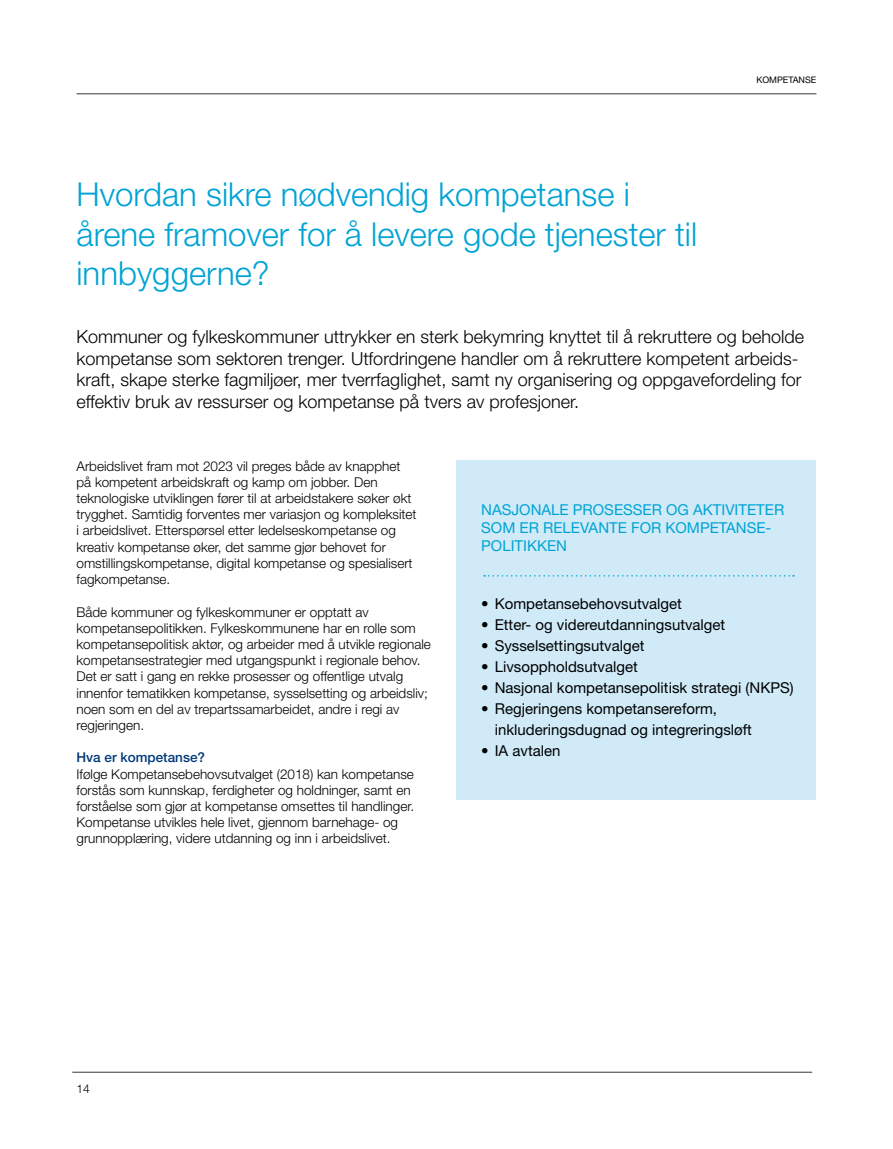
<style>
.page{position:relative;width:893px;height:1149px;background:#fff}
.page>*{position:absolute;margin:0;border:0;box-sizing:border-box;transform-origin:0 0}
.t1{font:300 33px/39.6px "Helvetica Neue";color:#00a3d4}
.t2{font:300 18px/21.6px "Helvetica Neue";color:#000}
.t3{font:15px/21px "Helvetica Neue";color:#000}
.t4{font:15px/18px "Helvetica Neue";color:#00a3d4}
.t5{font:300 13.5px/16.2px "Helvetica Neue";color:#000}
.t6{font:500 13.5px "Helvetica Neue";color:#00397a}
.t7{font:300 12px "Helvetica Neue";color:#000}
.t8{font:9px "Helvetica Neue";color:#000}
</style>
<div class="page">
<hr style="left:72px;top:1071px;width:740px;height:1px;background:#000">
<hr style="left:77px;top:93px;width:739px;height:1px;background:#000">
<div style="left:456px;top:460px;width:360px;height:339px;background:#d0eaf8"></div>
<svg style="left:484px;top:575px;width:310px;height:1px"></svg>
<p class="t8" style="left:756px;top:74px;width:62px">KOMPETANSE</p>
<h1 class="t1" style="left:77px;top:174px;width:622px">Hvordan sikre nødvendig kompetanse i årene framover for å levere gode tjenester til innbyggerne?</h1>
<p class="t2" style="left:77px;top:325px;width:729px">Kommuner og fylkeskommuner uttrykker en sterk bekymring knyttet til å rekruttere og beholde kompetanse som sektoren trenger. Utfordringene handler om å rekruttere kompetent arbeids&shy;kraft, skape sterke fagmiljøer, mer tverrfaglighet, samt ny organisering og oppgavefordeling for effektiv bruk av ressurser og kompetanse på tvers av profesjoner.</p>
<p class="t5" style="left:77px;top:457px;width:342px">Arbeidslivet fram mot 2023 vil preges både av knapphet på kompetent arbeidskraft og kamp om jobber. Den teknologiske utviklingen fører til at arbeidstakere søker økt trygghet. Samtidig forventes mer variasjon og kompleksitet i arbeidslivet. Etterspørsel etter ledelseskompetanse og kreativ kompetanse øker, det samme gjør behovet for omstillingskompetanse, digital kompetanse og spesialisert fagkompetanse.</p>
<p class="t5" style="left:77px;top:603px;width:356px">Både kommuner og fylkeskommuner er opptatt av kompetansepolitikken. Fylkeskommunene har en rolle som kompetansepolitisk aktør, og arbeider med å utvikle regionale kompetansestrategier med utgangspunkt i regionale behov.<br>Det er satt i gang en rekke prosesser og offentlige utvalg innenfor tematikken kompetanse, sysselsetting og arbeidsliv; noen som en del av trepartssamarbeidet, andre i regi av regjeringen.</p>
<p class="t6" style="left:77px;top:749px;width:130px">Hva er kompetanse?</p>
<p class="t5" style="left:77px;top:765px;width:339px">Ifølge Kompetansebehovsutvalget (2018) kan kompetanse forstås som kunnskap, ferdigheter og holdninger, samt en forståelse som gjør at kompetanse omsettes til handlinger.<br>Kompetanse utvikles hele livet, gjennom barnehage- og grunnopplæring, videre utdanning og inn i arbeidslivet.</p>
<p class="t4" style="left:481px;top:500px;width:305px">NASJONALE PROSESSER OG AKTIVITETER<br>SOM ER RELEVANTE FOR KOMPETANSE-<br>POLITIKKEN</p>
<p class="t3" style="left:481px;top:593px;width:202px">• Kompetansebehovsutvalget</p>
<p class="t3" style="left:481px;top:614px;width:246px">• Etter- og videreutdanningsutvalget</p>
<p class="t3" style="left:481px;top:635px;width:165px">• Sysselsettingsutvalget</p>
<p class="t3" style="left:481px;top:656px;width:158px">• Livsoppholdsutvalget</p>
<p class="t3" style="left:481px;top:677px;width:314px">• Nasjonal kompetansepolitisk strategi (NKPS)</p>
<p class="t3" style="left:495px;top:698px;width:259px;text-indent:-14px">• Regjeringens kompetansereform, - inkluderingsdugnad og integreringsløft</p>
<p class="t3" style="left:481px;top:740px;width:81px">• IA avtalen</p>
<p class="t7" style="left:77px;top:1081px;width:15px">14</p>
</div>
